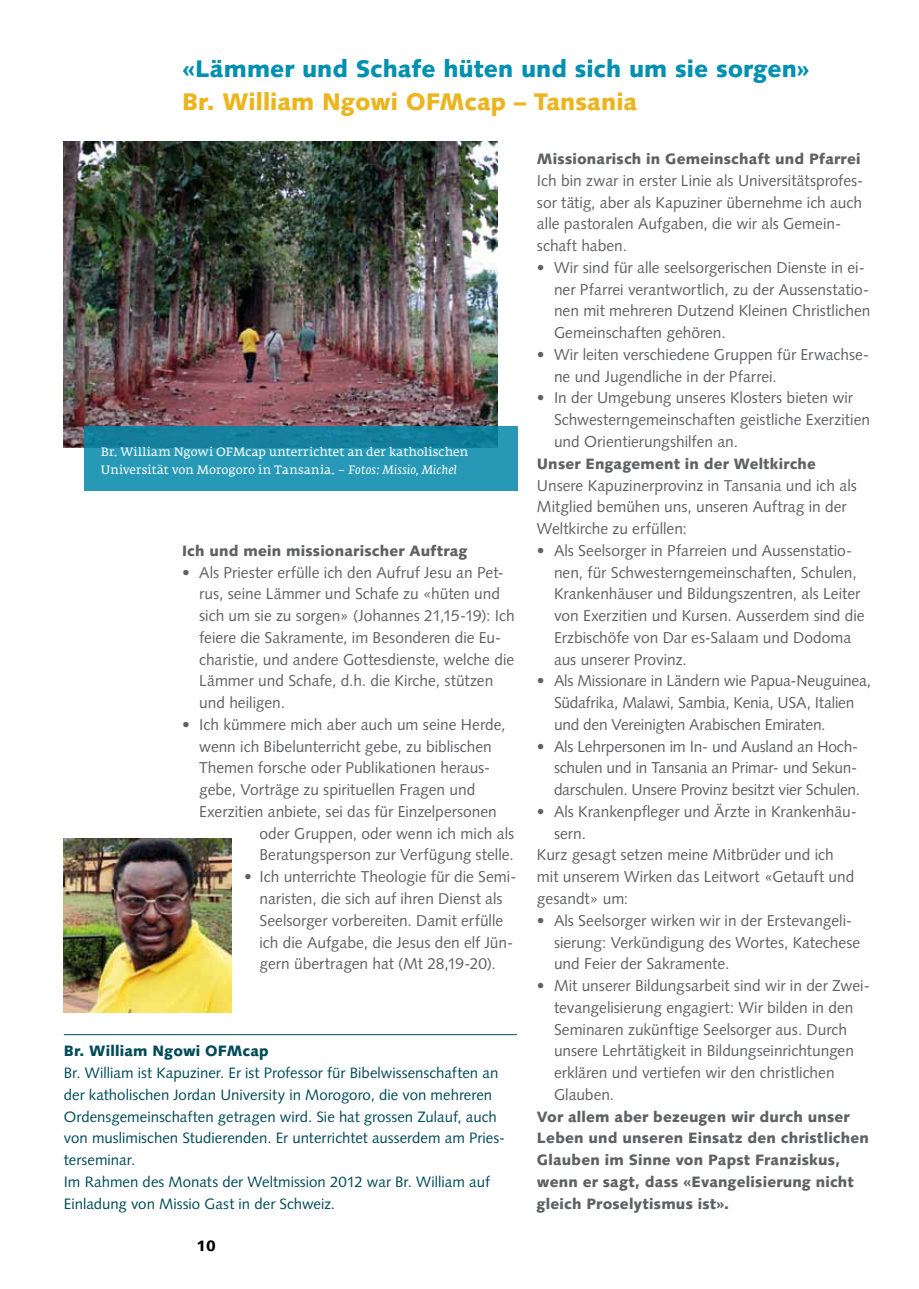
<style>
.page{position:relative;width:919px;height:1289px;background:#fff}
.page>*{position:absolute;margin:0;border:0;box-sizing:border-box;transform-origin:0 0}
.t1{font:900 24px "Syntax LT Std";letter-spacing:.005em;color:#0090b0}
.t2{font:900 24px "Syntax LT Std";letter-spacing:.005em;color:#eab51f}
.t3{font:15.75px/21.8px "Syntax LT Std";color:#606163}
.t4{font:15px/21.8px "Syntax LT Std";color:#004b57}
.t5{font:900 15px/21.8px "Syntax LT Std";letter-spacing:.015em;color:#606163}
.t6{font:900 15px "Syntax LT Std";letter-spacing:.01em;color:#004b57}
.t7{font:900 15px "Syntax LT Std";color:#000}
.t8{font:12px/18px "Fedra Serif A Std";letter-spacing:.005em;color:#fff}
.s1{font-style:italic}
</style>
<div class="page">
<img style="left:64px;top:142px;width:433px;height:305px">
<svg style="left:84px;top:426px;width:433px;height:64px;fill:#2799b6"></svg>
<hr style="left:64px;top:1034px;width:453px;height:1px;background:#004b57">
<img style="left:64px;top:838px;width:167px;height:174px">
<h1 class="t1" style="left:182px;top:54px;width:629px">«Lämmer und Schafe hüten und sich um sie sorgen»</h1>
<h1 class="t2" style="left:182px;top:87px;width:456px">Br. William Ngowi OFMcap – Tansania</h1>
<p class="t8" style="left:101px;top:444px;width:368px">Br. William Ngowi OFMcap unterrichtet an der katholischen<br>Universität von Morogoro in Tansania. – <span class="s1">Fotos: Missio, Michel</span></p>
<p class="t5" style="left:182px;top:539px;width:287px">Ich und mein missionarischer Auftrag</p>
<p class="t3" style="left:199px;top:561px;width:317px;text-indent:-17px">• Als Priester erfülle ich den Aufruf Jesu an Pet&shy;rus, seine Lämmer und Schafe zu «hüten und sich um sie zu sorgen» (Johannes 21,15-19): Ich feiere die Sakramente, im Besonderen die Eu&shy;charistie, und andere Gottesdienste, welche die Lämmer und Schafe, d.h. die Kirche, stützen und heiligen.</p>
<p class="t3" style="left:199px;top:713px;width:308px;text-indent:-17px">• Ich kümmere mich aber auch um seine Herde, wenn ich Bibelunterricht gebe, zu biblischen Themen forsche oder Publikationen heraus&shy;gebe, Vorträge zu spirituellen Fragen und Exerzitien anbiete, sei das für Einzelpersonen</p>
<p class="t3" style="left:259px;top:822px;width:256px">oder Gruppen, oder wenn ich mich als<br>Beratungsperson zur Verfügung stelle.</p>
<p class="t3" style="left:259px;top:866px;width:258px;text-indent:-15px">• Ich unterrichte Theologie für die Semi&shy;naristen, die sich auf ihren Dienst als Seelsorger vorbereiten. Damit erfülle ich die Aufgabe, die Jesus den elf Jün&shy;gern übertragen hat (Mt 28,19-20).</p>
<p class="t6" style="left:64px;top:1042px;width:207px">Br. William Ngowi OFMcap</p>
<p class="t4" style="left:64px;top:1062px;width:443px">Br. William ist Kapuziner. Er ist Professor für Bibelwissenschaften an der katholischen Jordan University in Morogoro, die von mehreren Ordensgemeinschaften getragen wird. Sie hat grossen Zulauf, auch von muslimischen Studierenden. Er unterrichtet ausserdem am Pries&shy;terseminar.<br>Im Rahmen des Monats der Weltmission 2012 war Br. William auf Einladung von Missio Gast in der Schweiz.</p>
<p class="t7" style="left:197px;top:1236px;width:21px">10</p>
<p class="t5" style="left:537px;top:148px;width:325px">Missionarisch in Gemeinschaft und Pfarrei</p>
<p class="t3" style="left:537px;top:170px;width:327px">Ich bin zwar in erster Linie als Universitätsprofes&shy;sor tätig, aber als Kapuziner übernehme ich auch alle pastoralen Aufgaben, die wir als Gemein&shy;schaft haben.</p>
<p class="t3" style="left:554px;top:257px;width:318px;text-indent:-17px">• Wir sind für alle seelsorgerischen Dienste in ei&shy;ner Pfarrei verantwortlich, zu der Aussenstatio&shy;nen mit mehreren Dutzend Kleinen Christlichen Gemeinschaften gehören.</p>
<p class="t3" style="left:554px;top:344px;width:317px;text-indent:-17px">• Wir leiten verschiedene Gruppen für Erwachse&shy;ne und Jugendliche in der Pfarrei.</p>
<p class="t3" style="left:554px;top:387px;width:317px;text-indent:-17px">• In der Umgebung unseres Klosters bieten wir<br>Schwesterngemeinschaften geistliche Exerzitien und Orientierungshilfen an.</p>
<p class="t5" style="left:537px;top:452px;width:280px">Unser Engagement in der Weltkirche</p>
<p class="t3" style="left:537px;top:474px;width:321px">Unsere Kapuzinerprovinz in Tansania und ich als<br>Mitglied bemühen uns, unseren Auftrag in der<br>Weltkirche zu erfüllen:</p>
<p class="t3" style="left:554px;top:539px;width:312px;text-indent:-17px">• Als Seelsorger in Pfarreien und Aussenstatio&shy;nen, für Schwesterngemeinschaften, Schulen, Krankenhäuser und Bildungszentren, als Leiter von Exerzitien und Kursen. Ausserdem sind die Erzbischöfe von Dar es-Salaam und Dodoma aus unserer Provinz.</p>
<p class="t3" style="left:554px;top:670px;width:318px;text-indent:-17px">• Als Missionare in Ländern wie Papua-Neuguinea,<br>Südafrika, Malawi, Sambia, Kenia, USA, Italien und den Vereinigten Arabischen Emiraten.</p>
<p class="t3" style="left:554px;top:735px;width:308px;text-indent:-17px">• Als Lehrpersonen im In- und Ausland an Hoch&shy;schulen und in Tansania an Primar- und Sekun&shy;darschulen. Unsere Provinz besitzt vier Schulen.</p>
<p class="t3" style="left:537px;top:800px;width:321px">• Als Krankenpfleger und Ärzte in Krankenhäu-</p>
<p class="t3" style="left:554px;top:822px;width:34px">sern.</p>
<p class="t3" style="left:537px;top:844px;width:298px">Kurz gesagt setzen meine Mitbrüder und ich</p>
<p class="t3" style="left:537px;top:866px;width:319px">mit unserem Wirken das Leitwort «Getauft und</p>
<p class="t3" style="left:537px;top:887px;width:93px">gesandt» um:</p>
<p class="t3" style="left:554px;top:909px;width:308px;text-indent:-17px">• Als Seelsorger wirken wir in der Erstevangeli&shy;sierung: Verkündigung des Wortes, Katechese und Feier der Sakramente.</p>
<p class="t3" style="left:554px;top:974px;width:317px;text-indent:-17px">• Mit unserer Bildungsarbeit sind wir in der Zwei&shy;tevangelisierung engagiert: Wir bilden in den Seminaren zukünftige Seelsorger aus. Durch unsere Lehrtätigkeit in Bildungseinrichtungen erklären und vertiefen wir den christlichen Glauben.</p>
<p class="t5" style="left:537px;top:1105px;width:333px">Vor allem aber bezeugen wir durch unser Leben und unseren Einsatz den christlichen Glauben im Sinne von Papst Franziskus, wenn er sagt, dass «Evangelisierung nicht gleich Proselytismus ist».</p>
</div>
